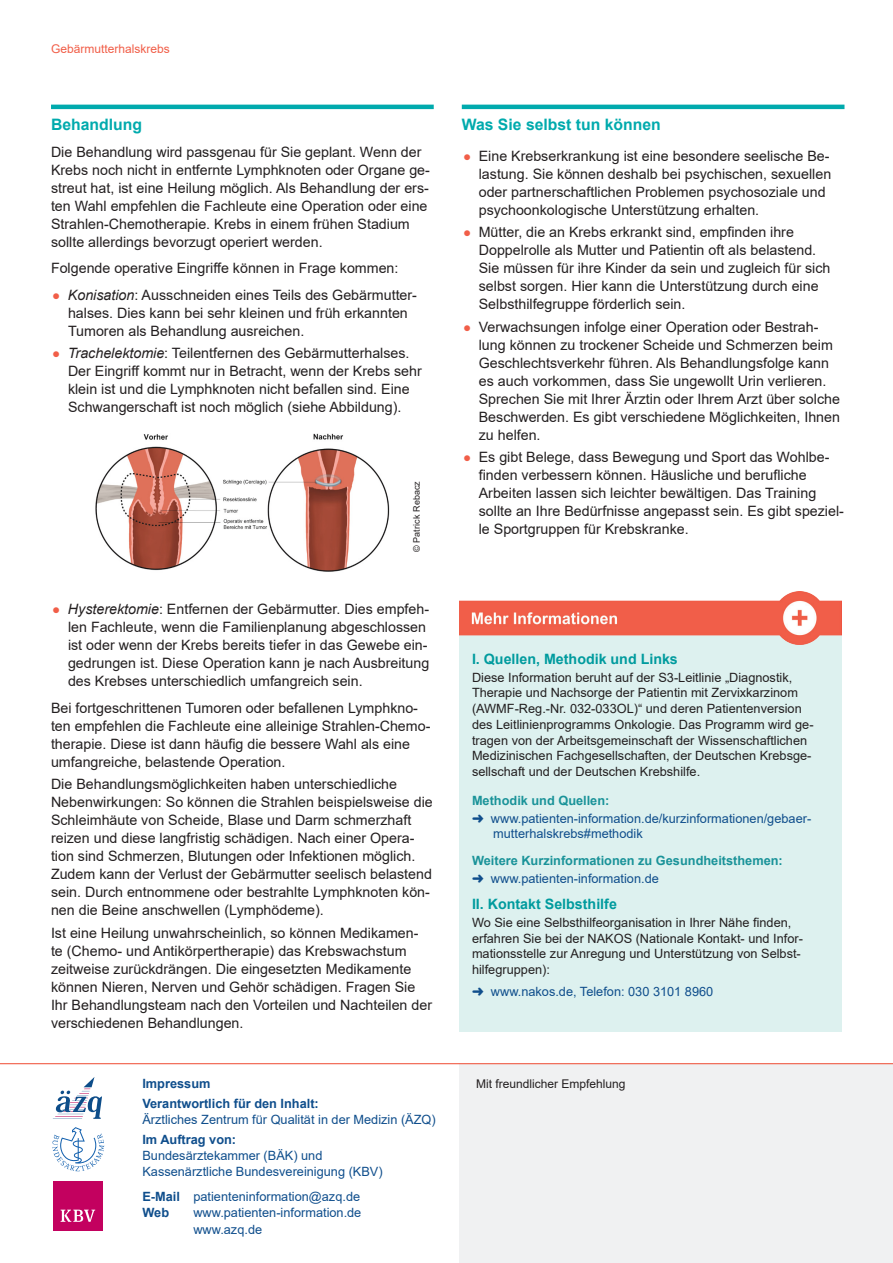
<style>
.page{position:relative;width:893px;height:1263px;background:#fff}
.page>*{position:absolute;margin:0;border:0;box-sizing:border-box;transform-origin:0 0}
.Zwischentitel{font:700 15.75px "Arial";color:#00aaad}
.Fliesstext{font:14.25px/18px "Arial";color:#231f20}
.Kasten_Aufzaehlung{font:700 14.25px "Arial";color:#009b9e}
.Kasten_Fliesstext{font:12.75px/15.8px "Arial";color:#231f20}
.t1{font:12.75px/15.8px "Arial";color:#0f4e8c}
.Kasten_Aufzaehlung-2{font:700 12.75px "Arial";color:#1a9399}
.t2{font:700 12.75px "Arial";color:#0f4e8c}
.t3{font:12px "Arial";color:#231f20}
.Seiteninformation{font:12px "Arial";color:#f15e48}
.Bildquelle{font:9px "Arial";letter-spacing:.01em;color:#231f20}
.s1{font-size:13.5px;color:#f15e48}
.s2{font-style:italic}
.s3{font-weight:700}
</style>
<div class="page">
<div style="left:459px;top:1063px;width:434px;height:200px;background:#f0f1f2"></div>
<hr style="left:0;top:1063px;width:893px;height:1px;background:#f15e48">
<svg style="left:53px;top:1077px;width:49px;height:42px"></svg>
<svg style="left:52px;top:1127px;width:52px;height:44px"></svg>
<div style="left:53px;top:1181px;width:49px;height:50px;background:#c3015f"></div>
<svg style="left:61px;top:1209px;width:34px;height:13px"></svg>
<hr style="left:462px;top:105px;width:382px;height:4px;background:#00aaad">
<hr style="left:51px;top:105px;width:383px;height:4px;background:#00aaad">
<img style="left:95px;top:434px;width:295px;height:138px">
<div style="left:459px;top:619px;width:383px;height:413px;background:#ddf1ef"></div>
<img style="left:459px;top:592px;width:382px;height:52px">
<p class="Seiteninformation" style="left:51px;top:41px;width:120px">Gebärmutterhalskrebs</p>
<p class="Zwischentitel" style="left:51px;top:114px;width:93px">Behandlung</p>
<p class="Fliesstext" style="left:51px;top:143px;width:380px">Die Behandlung wird passgenau für Sie geplant. Wenn der Krebs noch nicht in entfernte Lymphknoten oder Organe ge&shy;streut hat, ist eine Heilung möglich. Als Behandlung der ers&shy;ten Wahl empfehlen die Fachleute eine Operation oder eine Strahlen-Chemotherapie. Krebs in einem frühen Stadium sollte allerdings bevorzugt operiert werden.</p>
<p class="Fliesstext" style="left:51px;top:259px;width:349px">Folgende operative Eingriffe können in Frage kommen:</p>
<p class="Fliesstext" style="left:68px;top:286px;width:350px;text-indent:-16px"><span class="s1">●</span> <span class="s2">Konisation</span>: Ausschneiden eines Teils des Gebärmutter&shy;halses. Dies kann bei sehr kleinen und früh erkannten<br>Tumoren als Behandlung ausreichen.</p>
<p class="Fliesstext" style="left:68px;top:344px;width:355px;text-indent:-16px"><span class="s1">●</span> <span class="s2">Trachelektomie</span>: Teilentfernen des Gebärmutterhalses.<br>Der Eingriff kommt nur in Betracht, wenn der Krebs sehr klein ist und die Lymphknoten nicht befallen sind. Eine Schwangerschaft ist noch möglich (siehe Abbildung).</p>
<p class="Bildquelle" style="left:410px;top:552px;width:73px;rotate:-90deg">© Patrick Rebacz</p>
<p class="Fliesstext" style="left:68px;top:600px;width:363px;text-indent:-16px"><span class="s1">●</span> <span class="s2">Hysterektomie</span>: Entfernen der Gebärmutter. Dies empfeh&shy;len Fachleute, wenn die Familienplanung abgeschlossen ist oder wenn der Krebs bereits tiefer in das Gewebe ein&shy;gedrungen ist. Diese Operation kann je nach Ausbreitung des Krebses unterschiedlich umfangreich sein.</p>
<p class="Fliesstext" style="left:51px;top:699px;width:381px">Bei fortgeschrittenen Tumoren oder befallenen Lymphkno&shy;ten empfehlen die Fachleute eine alleinige Strahlen-Chemo&shy;therapie. Diese ist dann häufig die bessere Wahl als eine umfangreiche, belastende Operation.</p>
<p class="Fliesstext" style="left:51px;top:775px;width:383px">Die Behandlungsmöglichkeiten haben unterschiedliche Nebenwirkungen: So können die Strahlen beispielsweise die Schleimhäute von Scheide, Blase und Darm schmerzhaft reizen und diese langfristig schädigen. Nach einer Opera&shy;tion sind Schmerzen, Blutungen oder Infektionen möglich.<br>Zudem kann der Verlust der Gebärmutter seelisch belastend sein. Durch entnommene oder bestrahlte Lymphknoten kön&shy;nen die Beine anschwellen (Lymphödeme).</p>
<p class="Fliesstext" style="left:51px;top:923px;width:383px">Ist eine Heilung unwahrscheinlich, so können Medikamen&shy;te (Chemo- und Antikörpertherapie) das Krebswachstum zeitweise zurückdrängen. Die eingesetzten Medikamente können Nieren, Nerven und Gehör schädigen. Fragen Sie Ihr Behandlungsteam nach den Vorteilen und Nachteilen der verschiedenen Behandlungen.</p>
<p class="Zwischentitel" style="left:462px;top:114px;width:200px">Was Sie selbst tun können</p>
<p class="Fliesstext" style="left:479px;top:147px;width:354px;text-indent:-16px"><span class="s1">●</span> Eine Krebserkrankung ist eine besondere seelische Be&shy;lastung. Sie können deshalb bei psychischen, sexuellen oder partnerschaftlichen Problemen psychosoziale und psychoonkologische Unterstützung erhalten.</p>
<p class="Fliesstext" style="left:479px;top:223px;width:353px;text-indent:-16px"><span class="s1">●</span> Mütter, die an Krebs erkrankt sind, empfinden ihre Doppelrolle als Mutter und Patientin oft als belastend.<br>Sie müssen für ihre Kinder da sein und zugleich für sich selbst sorgen. Hier kann die Unterstützung durch eine Selbsthilfegruppe förderlich sein.</p>
<p class="Fliesstext" style="left:479px;top:318px;width:363px;text-indent:-16px"><span class="s1">●</span> Verwachsungen infolge einer Operation oder Bestrah&shy;lung können zu trockener Scheide und Schmerzen beim Geschlechtsverkehr führen. Als Behandlungsfolge kann es auch vorkommen, dass Sie ungewollt Urin verlieren.<br>Sprechen Sie mit Ihrer Ärztin oder Ihrem Arzt über solche Beschwerden. Es gibt verschiedene Möglichkeiten, Ihnen zu helfen.</p>
<p class="Fliesstext" style="left:479px;top:448px;width:367px;text-indent:-16px"><span class="s1">●</span> Es gibt Belege, dass Bewegung und Sport das Wohlbe&shy;finden verbessern können. Häusliche und berufliche Arbeiten lassen sich leichter bewältigen. Das Training sollte an Ihre Bedürfnisse angepasst sein. Es gibt speziel&shy;le Sportgruppen für Krebskranke.</p>
<p class="Kasten_Aufzaehlung" style="left:472px;top:649px;width:207px">I. Quellen, Methodik und Links</p>
<p class="Kasten_Fliesstext" style="left:472px;top:669px;width:343px">Diese Information beruht auf der S3-Leitlinie „Diagnostik, Therapie und Nachsorge der Patientin mit Zervixkarzinom (AWMF-Reg.-Nr. 032-033OL)“ und deren Patientenversion des Leitlinienprogramms Onkologie. Das Programm wird ge&shy;tragen von der Arbeitsgemeinschaft der Wissenschaftlichen Medizinischen Fachgesellschaften, der Deutschen Krebsge&shy;sellschaft und der Deutschen Krebshilfe.</p>
<p class="Kasten_Aufzaehlung-2" style="left:472px;top:791px;width:139px">Methodik und Quellen:</p>
<p class="t1" style="left:493px;top:810px;width:319px;text-indent:-21px">➜ www.patienten-information.de/kurzinformationen/gebaer&shy;mutterhalskrebs#methodik</p>
<p class="Kasten_Aufzaehlung-2" style="left:472px;top:851px;width:312px">Weitere Kurzinformationen zu Gesundheitsthemen:</p>
<p class="t1" style="left:472px;top:870px;width:188px">➜ www.patienten-information.de</p>
<p class="Kasten_Aufzaehlung" style="left:472px;top:894px;width:146px">II. Kontakt Selbsthilfe</p>
<p class="Kasten_Fliesstext" style="left:472px;top:914px;width:332px">Wo Sie eine Selbsthilfeorganisation in Ihrer Nähe finden, erfahren Sie bei der NAKOS (Nationale Kontakt- und Infor&shy;mationsstelle zur Anregung und Unterstützung von Selbst&shy;hilfegruppen):</p>
<p class="t1" style="left:472px;top:984px;width:243px">➜ www.nakos.de, Telefon: 030 3101 8960</p>
<p class="t2" style="left:142px;top:1075px;width:70px">Impressum</p>
<p class="t3" style="left:476px;top:1075px;width:151px">Mit freundlicher Empfehlung</p>
<p class="t2" style="left:142px;top:1095px;width:178px">Verantwortlich für den Inhalt:</p>
<p class="t1" style="left:142px;top:1112px;width:295px">Ärztliches Zentrum für Qualität in der Medizin (ÄZQ)</p>
<p class="t2" style="left:142px;top:1131px;width:95px">Im Auftrag von:</p>
<p class="t1" style="left:142px;top:1147px;width:242px">Bundesärztekammer (BÄK) und<br>Kassenärztliche Bundesvereinigung (KBV)</p>
<p class="t1" style="left:142px;top:1188px;width:219px;line-height:16.5px"><span class="s3">E-Mail</span> patienteninformation@azq.de<br><span class="s3">Web</span></p>
<p class="t1" style="left:193px;top:1204px;width:169px;line-height:16.5px">www.patienten-information.de www.azq.de</p>
</div>
